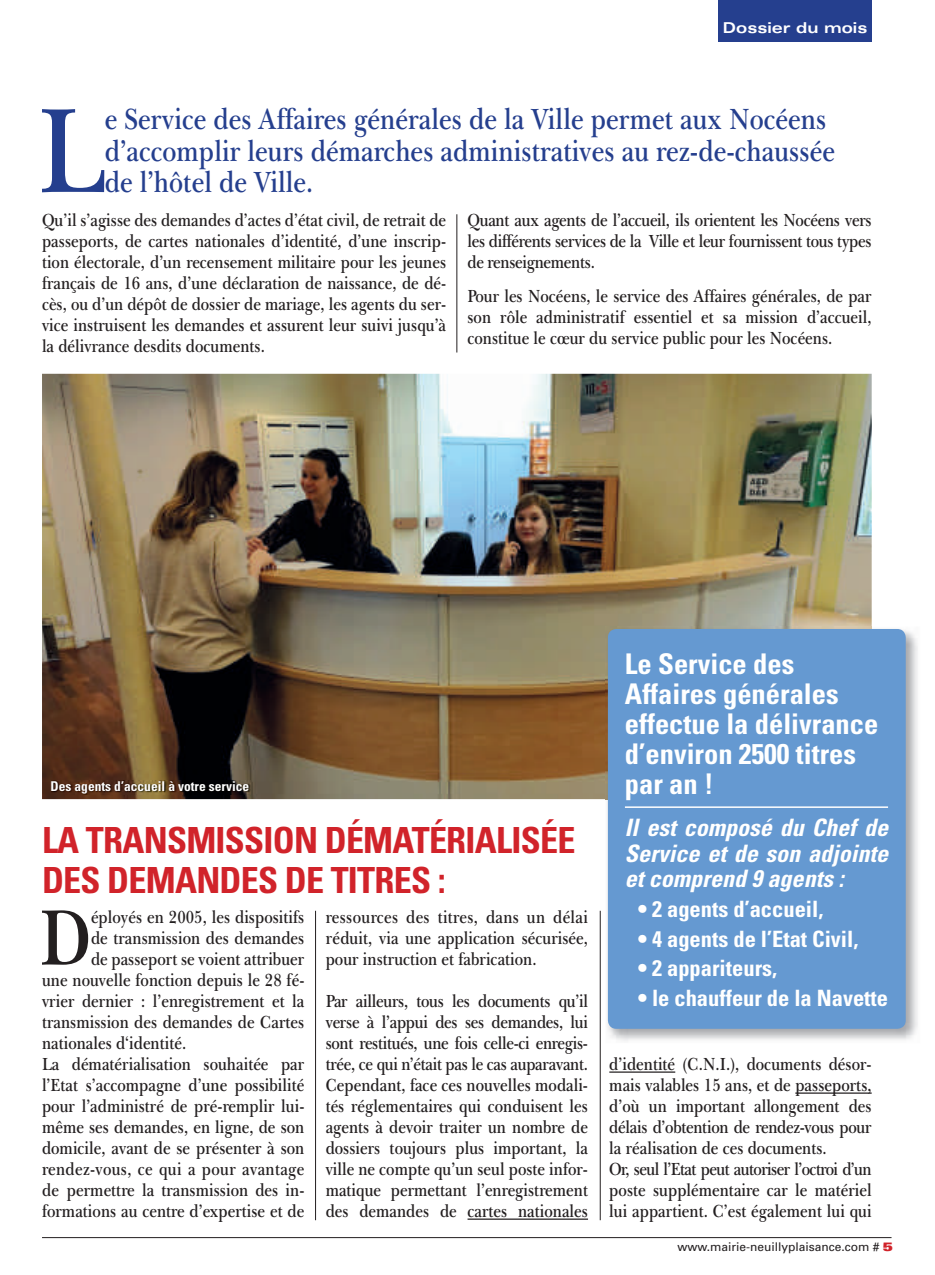
<style>
.page{position:relative;width:935px;height:1275px;background:#fff}
.page>*{position:absolute;margin:0;border:0;box-sizing:border-box;transform-origin:0 0}
.t1{font:600 123.9px "New Baskerville IT Cby BT";color:#253f8e;scale:.85 1}
.t2{font:600 80.55px "New Baskerville IT Cby BT";color:#231f20;scale:.85 1}
.t3{font:700 condensed 36px/40.5px "Univers";letter-spacing:-.02em;color:#d1232a}
.t4{font:600 30px/31.5px "New Baskerville IT Cby BT";color:#253f8e;scale:.85 1}
.t5{font:700 condensed 28.5px/30px "Univers";color:#fff}
.t6{font:italic 700 condensed 24px/25.5px "Univers";color:#fff;text-align:justify}
.t7{font:700 condensed 22.5px "Univers";color:#fff}
.t8{font:600 18px/21px "New Baskerville IT Cby BT";color:#231f20;text-align:justify;scale:.85 1}
.t9{font:600 18px "New Baskerville IT Cby BT";letter-spacing:.02em;color:#231f20;scale:.85 1}
.t10{font:700 expanded 15px "Univers";color:#fff}
.t11{font:700 condensed 13.5px "Univers";color:#fff}
.t12{font:12px "Univers";color:#231f20}
.s1{font-weight:900;font-stretch:expanded;color:#d1232a}
</style>
<div class="page">
<img style="left:42px;top:374px;width:829px;height:425px">
<hr style="left:42px;top:1237px;width:849px;height:1px;background:#231f20">
<div style="left:718px;top:0;width:153px;height:42px;background:#253f8e"></div>
<hr style="left:456px;top:214px;width:1px;height:138px;background:#231f20">
<hr style="left:467px;top:1218px;width:121px;height:1px;background:#231f20">
<hr style="left:609px;top:1071px;width:66px;height:1px;background:#231f20">
<hr style="left:795px;top:1092px;width:76px;height:1px;background:#231f20">
<hr style="left:315px;top:910px;width:1px;height:310px;background:#231f20">
<hr style="left:599px;top:910px;width:1px;height:310px;background:#231f20">
<img style="left:52px;top:780px;width:198px;height:14px">
<img style="left:605px;top:626px;width:313px;height:415px">
<img style="left:605px;top:626px;width:266px;height:173px">
<div style="left:608px;top:629px;width:297px;height:399px;background:#6599d1;border-radius:9px"></div>
<hr style="left:625px;top:806px;width:263px;height:2px;background:#fff">
<p class="t10" style="left:722px;top:22px;width:146px">Dossier du mois</p>
<h1 class="t1" style="left:38px;top:104px;width:80px">L</h1>
<h3 class="t4" style="left:105px;top:107px;width:860px">e Service des Affaires générales de la Ville permet aux Nocéens d’accomplir leurs démarches administratives au rez-de-chaussée de l’hôtel de Ville.</h3>
<p class="t8" style="left:42px;top:211px;width:477px">Qu’il s’agisse des demandes d’actes d’état civil, de retrait de passeports, de cartes nationales d’identité, d’une inscrip&shy;tion électorale, d’un recensement militaire pour les jeunes français de 16 ans, d’une déclaration de naissance, de dé&shy;cès, ou d’un dépôt de dossier de mariage, les agents du ser&shy;vice instruisent les demandes et assurent leur suivi jusqu’à la délivrance desdits documents.</p>
<p class="t8" style="left:467px;top:211px;width:477px">Quant aux agents de l’accueil, ils orientent les Nocéens vers les différents services de la Ville et leur fournissent tous types de renseignements.</p>
<p class="t8" style="left:467px;top:287px;width:477px">Pour les Nocéens, le service des Affaires générales, de par son rôle administratif essentiel et sa mission d’accueil, constitue le cœur du service public pour les Nocéens.</p>
<p class="t11" style="left:51px;top:781px;width:200px">Des agents d’accueil à votre service</p>
<h3 class="t3" style="left:42px;top:822px;width:535px">LA TRANSMISSION DÉMATÉRIALISÉE<br>DES DEMANDES DE TITRES :</h3>
<h2 class="t2" style="left:39px;top:907px;width:63px">D</h2>
<p class="t8" style="left:91px;top:908px;width:252px">éployés en 2005, les dispositifs</p>
<p class="t8" style="left:325px;top:908px;width:310px">ressources des titres, dans un délai réduit, via une application sécurisée, pour instruction et fabrication.</p>
<p class="t8" style="left:325px;top:992px;width:310px">Par ailleurs, tous les documents qu’il verse à l’appui des ses demandes, lui sont restitués, une fois celle-ci enregis&shy;trée, ce qui n’était pas le cas auparavant.<br>Cependant, face ces nouvelles modali&shy;tés réglementaires qui conduisent les agents à devoir traiter un nombre de dossiers toujours plus important, la ville ne compte qu’un seul poste infor&shy;matique permettant l’enregistrement des demandes de cartes nationales</p>
<p class="t8" style="left:91px;top:929px;width:252px">de transmission des demandes</p>
<p class="t8" style="left:91px;top:950px;width:252px">de passeport se voient attribuer</p>
<p class="t8" style="left:42px;top:971px;width:310px">une nouvelle fonction depuis le 28 fé-</p>
<p class="t8" style="left:42px;top:992px;width:310px">vrier dernier : l’enregistrement et la</p>
<p class="t8" style="left:42px;top:1013px;width:310px">transmission des demandes de Cartes</p>
<p class="t8" style="left:42px;top:1034px;width:171px">nationales d‘identité.</p>
<p class="t8" style="left:42px;top:1055px;width:310px">La dématérialisation souhaitée par</p>
<p class="t8" style="left:42px;top:1076px;width:310px">l’Etat s’accompagne d’une possibilité</p>
<p class="t8" style="left:42px;top:1097px;width:310px">pour l’administré de pré-remplir lui-</p>
<p class="t8" style="left:42px;top:1118px;width:310px">même ses demandes, en ligne, de son</p>
<p class="t8" style="left:42px;top:1139px;width:310px">domicile, avant de se présenter à son</p>
<p class="t9" style="left:42px;top:1161px;width:310px">rendez-vous, ce qui a pour avantage</p>
<p class="t8" style="left:42px;top:1181px;width:310px">de permettre la transmission des in-</p>
<p class="t8" style="left:42px;top:1202px;width:310px">formations au centre d’expertise et de</p>
<h3 class="t5" style="left:625px;top:651px;width:255px">Le Service des<br>Affaires générales effectue la délivrance d’environ 2500 titres par an !</h3>
<h3 class="t6" style="left:625px;top:817px;width:264px">Il est composé du Chef de Service et de son adjointe et comprend 9 agents :</h3>
<p class="t7" style="left:637px;top:900px;width:187px">• 2 agents d’accueil,</p>
<p class="t7" style="left:637px;top:930px;width:222px">• 4 agents de l’Etat Civil,</p>
<p class="t7" style="left:637px;top:960px;width:141px">• 2 appariteurs,</p>
<p class="t7" style="left:637px;top:990px;width:252px">• le chauffeur de la Navette</p>
<p class="t8" style="left:609px;top:1055px;width:310px;text-align:left">d’identité (C.N.I.), documents désor&shy;mais valables 15 ans, et de passeports, d’où un important allongement des délais d’obtention de rendez-vous pour la réalisation de ces documents.<br>Or, seul l’Etat peut autoriser l’octroi d’un poste supplémentaire car le matériel lui appartient. C’est également lui qui</p>
<p class="t12" style="left:677px;top:1242px;width:217px">www.mairie-neuillyplaisance.com # <span class="s1">5</span></p>
</div>
